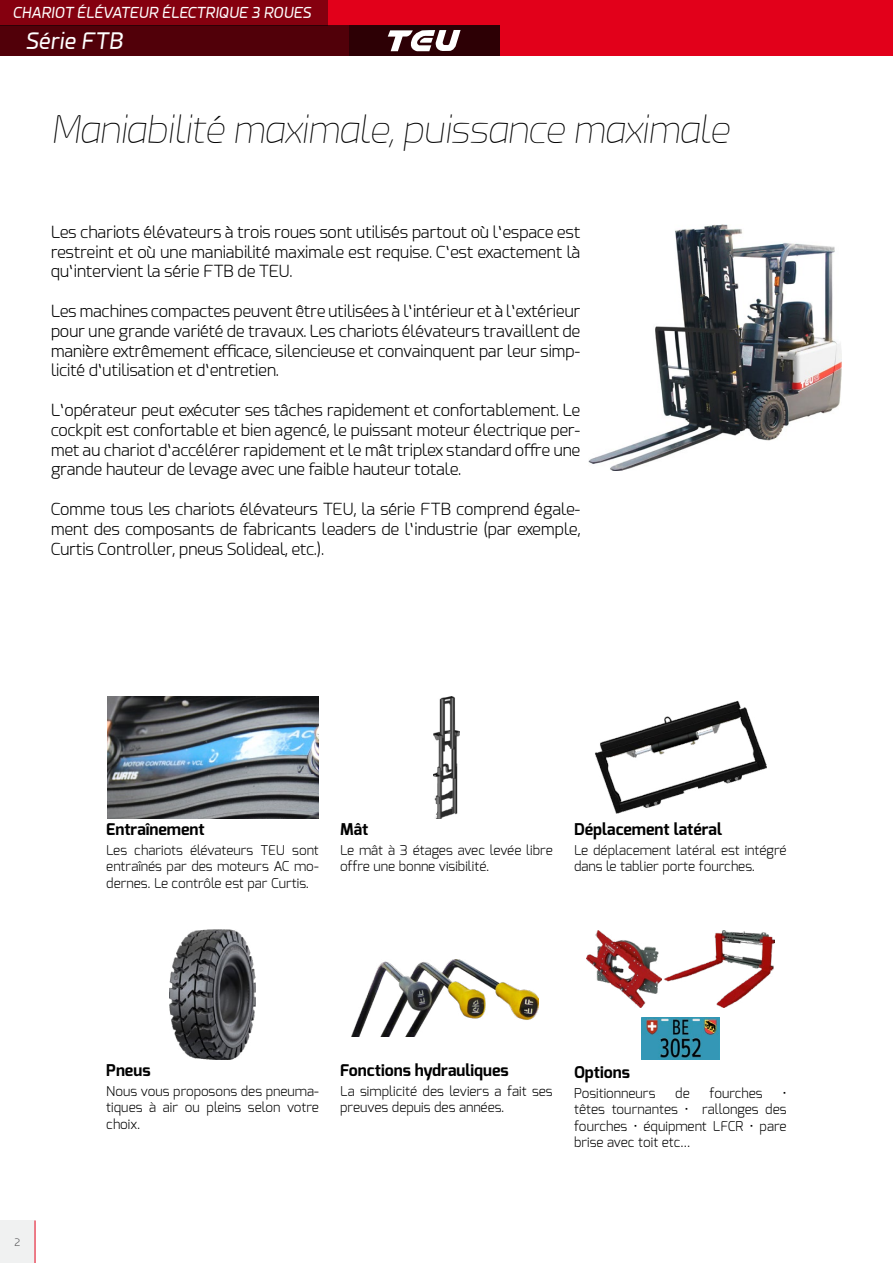
<style>
.page{position:relative;width:893px;height:1263px;background:#fff}
.page>*{position:absolute;margin:0;border:0;box-sizing:border-box;transform-origin:0 0}
.t1{font:italic 100 37.5px "Esphimere";color:#000}
.t2{font:italic 22.5px "Esphimere";color:#fff}
.t3{font:300 16.5px/19.8px "Esphimere";color:#000;text-align:justify}
.t4{font:700 16.2px "Exo";color:#000}
.t5{font:italic 15px "Esphimere";color:#fff}
.t6{font:300 13.5px/16.2px "Exo";color:#000;text-align:justify}
.t7{font:300 10.05px "Esphimere";color:#4b4b4d}
</style>
<div class="page">
<img style="left:588px;top:224px;width:254px;height:247px">
<img style="left:107px;top:696px;width:211px;height:122px">
<img style="left:434px;top:696px;width:25px;height:122px">
<img style="left:595px;top:701px;width:171px;height:113px">
<img style="left:169px;top:930px;width:87px;height:130px">
<img style="left:352px;top:960px;width:187px;height:76px">
<img style="left:586px;top:930px;width:76px;height:78px">
<img style="left:665px;top:930px;width:109px;height:78px">
<img style="left:641px;top:1017px;width:79px;height:42px">
<div style="left:0;top:0;width:893px;height:56px;background:#e2001a"></div>
<div style="left:0;top:1220px;width:35px;height:43px;background:#eceded"></div>
<hr style="left:35px;top:1220px;width:1px;height:43px;background:#e2001a">
<hr style="left:892px;top:26px;width:1px;height:30px;background:#000">
<div style="left:349px;top:26px;width:151px;height:30px;background:#2d0005"></div>
<svg style="left:388px;top:30px;width:73px;height:21px"></svg>
<div style="left:0;top:26px;width:349px;height:30px;background:#510009"></div>
<div style="left:0;top:0;width:327px;height:26px;background:#85000f"></div>
<p class="t5" style="left:13px;top:5px;width:300px">CHARIOT ÉLÉVATEUR ÉLECTRIQUE 3 ROUES</p>
<h2 class="t2" style="left:26px;top:28px;width:99px">Série FTB</h2>
<h1 class="t1" style="left:51px;top:108px;width:680px">Maniabilité maximale, puissance maximale</h1>
<p class="t3" style="left:51px;top:222px;width:531px">Les chariots élévateurs à trois roues sont utilisés partout où l‘espace est restreint et où une maniabilité maximale est requise. C‘est exactement là qu‘intervient la série FTB de TEU.</p>
<p class="t3" style="left:51px;top:301px;width:531px">Les machines compactes peuvent être utilisées à l‘intérieur et à l‘extérieur pour une grande variété de travaux. Les chariots élévateurs travaillent de manière extrêmement efficace, silencieuse et convainquent par leur simp&shy;licité d‘utilisation et d‘entretien.</p>
<p class="t3" style="left:51px;top:400px;width:531px">L‘opérateur peut exécuter ses tâches rapidement et confortablement. Le cockpit est confortable et bien agencé, le puissant moteur électrique per&shy;met au chariot d‘accélérer rapidement et le mât triplex standard offre une grande hauteur de levage avec une faible hauteur totale.</p>
<p class="t3" style="left:51px;top:499px;width:531px">Comme tous les chariots élévateurs TEU, la série FTB comprend égale&shy;ment des composants de fabricants leaders de l‘industrie (par exemple, Curtis Controller, pneus Solideal, etc.).</p>
<p class="t7" style="left:15px;top:1236px;width:7px">2</p>
<p class="t4" style="left:106px;top:819px;width:100px">Entraînement</p>
<p class="t6" style="left:106px;top:842px;width:214px">Les chariots élévateurs TEU sont entraînés par des moteurs AC mo&shy;dernes. Le contrôle est par Curtis.</p>
<p class="t4" style="left:340px;top:819px;width:30px">Mât</p>
<p class="t6" style="left:340px;top:842px;width:214px">Le mât à 3 étages avec levée libre offre une bonne visibilité.</p>
<p class="t4" style="left:574px;top:819px;width:150px">Déplacement latéral</p>
<p class="t6" style="left:574px;top:842px;width:214px">Le déplacement latéral est intégré dans le tablier porte fourches.</p>
<p class="t4" style="left:106px;top:1060px;width:46px">Pneus</p>
<p class="t6" style="left:106px;top:1083px;width:214px">Nous vous proposons des pneuma&shy;tiques à air ou pleins selon votre choix.</p>
<p class="t4" style="left:340px;top:1060px;width:170px">Fonctions hydrauliques</p>
<p class="t6" style="left:340px;top:1083px;width:214px">La simplicité des leviers a fait ses preuves depuis des années.</p>
<p class="t4" style="left:574px;top:1062px;width:57px">Options</p>
<p class="t6" style="left:574px;top:1085px;width:83px">Positionneurs</p>
<p class="t6" style="left:675px;top:1085px;width:16px">de</p>
<p class="t6" style="left:709px;top:1085px;width:55px">fourches</p>
<p class="t6" style="left:574px;top:1085px;width:214px;text-indent:208px">• têtes tournantes • rallonges des fourches • équipment LFCR • pare brise avec toit etc...</p>
</div>
